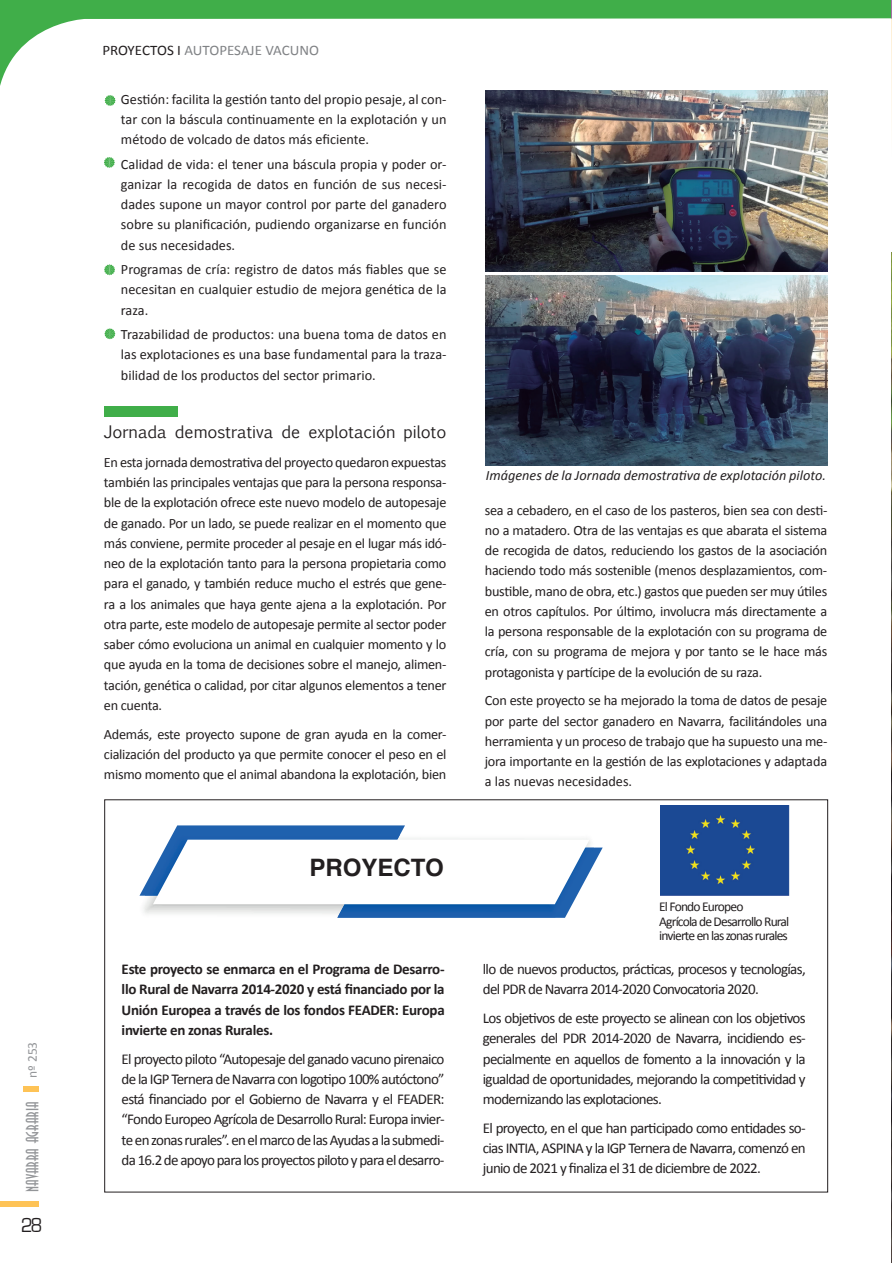
<style>
.page{position:relative;width:892px;height:1263px;background:#fff}
.page>*{position:absolute;margin:0;border:0;box-sizing:border-box;transform-origin:0 0}
.t1{font:700 24px "Helvetica";color:#231f20}
.t2{font:21px "Eurostile";color:#231f20;scale:.9 1}
.t3{font:16.5px "Euphemia UCAS";color:#231f20}
.t4{font:16.5px "Anastasia";color:#939598}
.t5{font:15px/20.2px "Calibri";letter-spacing:-.045em;color:#231f20;text-align:justify}
.t6{font:700 15px/20.2px "Calibri";letter-spacing:-.02em;color:#231f20;text-align:justify}
.t7{font:14.55px "Calibri";color:#808285}
.t8{font:14.25px/20.2px "Calibri";letter-spacing:-.01em;color:#231f20;text-align:justify}
.t9{font:italic 14.25px "Calibri";color:#231f20}
.t10{font:13.5px/14.5px "Calibri";letter-spacing:-.06em;color:#231f20}
.t11{font:13.5px "Calibri";color:#939598}
.s1{color:#231f20}
</style>
<div class="page">
<svg style="left:0;top:0;width:890px;height:101px"></svg>
<img style="left:485px;top:91px;width:343px;height:181px">
<svg style="left:104px;top:157px;width:11px;height:11px"></svg>
<svg style="left:104px;top:264px;width:11px;height:11px"></svg>
<svg style="left:105px;top:95px;width:11px;height:11px"></svg>
<div style="left:0;top:1201px;width:39px;height:6px;background:#fec356"></div>
<div style="left:23px;top:1086px;width:16px;height:5px;background:#fec356"></div>
<div style="left:104px;top:406px;width:74px;height:11px;background:#40ae49"></div>
<svg style="left:139px;top:825px;width:464px;height:93px"></svg>
<div style="left:660px;top:805px;width:129px;height:90px;background:#1b4994"></div>
<img style="left:485px;top:276px;width:343px;height:189px">
<img style="left:891px;top:252px;width:1px;height:1009px">
<svg style="left:104px;top:328px;width:11px;height:11px"></svg>
<svg style="left:890px;top:0;width:2px;height:125px"></svg>
<p class="t11" style="left:24px;top:1078px;width:38px;rotate:-90deg">nº 253</p>
<p class="t4" style="left:23px;top:1192px;width:93px;rotate:-90deg">NAVARRA AGRARIA</p>
<h2 class="t2" style="left:21px;top:1214px;width:25px">28</h2>
<p class="t7" style="left:102px;top:41px;width:218px"><span class="s1">PROYECTOS I</span> AUTOPESAJE VACUNO</p>
<p class="t8" style="left:121px;top:88px;width:327px">Gestión: facilita la gestión tanto del propio pesaje, al con&shy;tar con la báscula continuamente en la explotación y un método de volcado de datos más eficiente.</p>
<p class="t8" style="left:121px;top:153px;width:327px">Calidad de vida: el tener una báscula propia y poder or&shy;ganizar la recogida de datos en función de sus necesi&shy;dades supone un mayor control por parte del ganadero sobre su planificación, pudiendo organizarse en función de sus necesidades.</p>
<p class="t8" style="left:121px;top:259px;width:327px">Programas de cría: registro de datos más fiables que se necesitan en cualquier estudio de mejora genética de la raza.</p>
<p class="t8" style="left:121px;top:324px;width:327px">Trazabilidad de productos: una buena toma de datos en las explotaciones es una base fundamental para la traza&shy;bilidad de los productos del sector primario.</p>
<p class="t3" style="left:104px;top:420px;width:344px">Jornada demostrativa de explotación piloto</p>
<p class="t8" style="left:104px;top:451px;width:344px">En esta jornada demostrativa del proyecto quedaron expuestas también las principales ventajas que para la persona responsa&shy;ble de la explotación ofrece este nuevo modelo de autopesaje de ganado. Por un lado, se puede realizar en el momento que más conviene, permite proceder al pesaje en el lugar más idó&shy;neo de la explotación tanto para la persona propietaria como para el ganado, y también reduce mucho el estrés que gene&shy;ra a los animales que haya gente ajena a la explotación. Por otra parte, este modelo de autopesaje permite al sector poder saber cómo evoluciona un animal en cualquier momento y lo que ayuda en la toma de decisiones sobre el manejo, alimen&shy;tación, genética o calidad, por citar algunos elementos a tener en cuenta.</p>
<p class="t8" style="left:104px;top:723px;width:344px">Además, este proyecto supone de gran ayuda en la comer&shy;cialización del producto ya que permite conocer el peso en el mismo momento que el animal abandona la explotación, bien</p>
<h1 class="t1" style="left:309px;top:848px;width:136px">PROYECTO</h1>
<p class="t6" style="left:122px;top:958px;width:325px">Este proyecto se enmarca en el Programa de Desarro&shy;llo Rural de Navarra 2014-2020 y está financiado por la Unión Europea a través de los fondos FEADER: Europa invierte en zonas Rurales.</p>
<p class="t5" style="left:122px;top:1048px;width:324px">El proyecto piloto “Autopesaje del ganado vacuno pirenaico de la IGP Ternera de Navarra con logotipo 100% autóctono” está financiado por el Gobierno de Navarra y el FEADER: “Fondo Europeo Agrícola de Desarrollo Rural: Europa invier&shy;te en zonas rurales”. en el marco de las Ayudas a la submedi&shy;da 16.2 de apoyo para los proyectos piloto y para el desarro-</p>
<p class="t9" style="left:486px;top:466px;width:341px">Imágenes de la Jornada demostrativa de explotación piloto.</p>
<p class="t8" style="left:485px;top:499px;width:344px">sea a cebadero, en el caso de los pasteros, bien sea con desti&shy;no a matadero. Otra de las ventajas es que abarata el sistema de recogida de datos, reduciendo los gastos de la asociación haciendo todo más sostenible (menos desplazamientos, com&shy;bustible, mano de obra, etc.) gastos que pueden ser muy útiles en otros capítulos. Por último, involucra más directamente a la persona responsable de la explotación con su programa de cría, con su programa de mejora y por tanto se le hace más protagonista y partícipe de la evolución de su raza.</p>
<p class="t8" style="left:485px;top:690px;width:344px">Con este proyecto se ha mejorado la toma de datos de pesaje por parte del sector ganadero en Navarra, facilitándoles una herramienta y un proceso de trabajo que ha supuesto una me&shy;jora importante en la gestión de las explotaciones y adaptada a las nuevas necesidades.</p>
<p class="t10" style="left:659px;top:899px;width:132px">El Fondo Europeo<br>Agrícola de Desarrollo Rural invierte en las zonas rurales</p>
<p class="t5" style="left:483px;top:958px;width:324px">llo de nuevos productos, prácticas, procesos y tecnologías, del PDR de Navarra 2014-2020 Convocatoria 2020.</p>
<p class="t5" style="left:483px;top:1007px;width:324px">Los objetivos de este proyecto se alinean con los objetivos generales del PDR 2014-2020 de Navarra, incidiendo es&shy;pecialmente en aquellos de fomento a la innovación y la igualdad de oportunidades, mejorando la competitividad y modernizando las explotaciones.</p>
<p class="t5" style="left:483px;top:1117px;width:324px">El proyecto, en el que han participado como entidades so&shy;cias INTIA, ASPINA y la IGP Ternera de Navarra, comenzó en junio de 2021 y finaliza el 31 de diciembre de 2022.</p>
</div>
